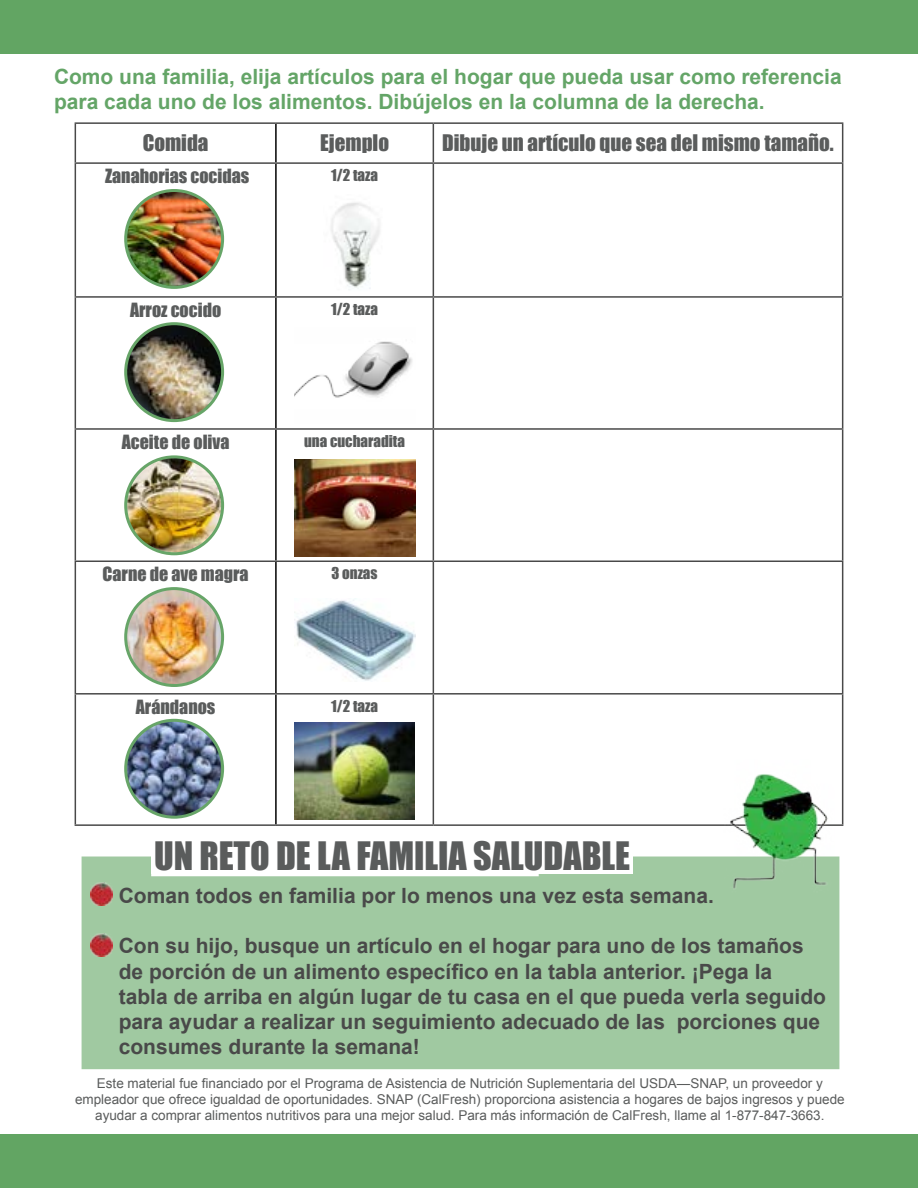
<style>
.page{position:relative;width:918px;height:1188px;background:#fff}
.page>*{position:absolute;margin:0;border:0;box-sizing:border-box;transform-origin:0 0}
.t1{font:36px "Impact";color:#5a5c5c}
.t2{font:700 21px/25.2px "Arial";color:#494949}
.t3{font:700 21px/25.2px "Arial";color:#64a567}
.t4{font:21px "Impact";color:#5a5c5c}
.t5{font:18px "Impact";color:#5a5c5c}
.t6{font:15px "Impact";color:#5a5c5c}
.t7{font:13.5px/16.2px "Arial";color:#5a5c5c;text-align:center}
</style>
<div class="page">
<div style="left:0;top:0;width:918px;height:54px;background:#62a563"></div>
<div style="left:0;top:1134px;width:918px;height:54px;background:#62a563"></div>
<div style="left:82px;top:856px;width:757px;height:213px;background:#a0c9a1"></div>
<img style="left:91px;top:883px;width:21px;height:22px">
<img style="left:91px;top:934px;width:21px;height:22px">
<hr style="left:275px;top:124px;width:2px;height:38px;background:#000">
<hr style="left:275px;top:164px;width:2px;height:132px;background:#000">
<hr style="left:275px;top:298px;width:2px;height:130px;background:#000">
<hr style="left:275px;top:430px;width:2px;height:131px;background:#000">
<hr style="left:275px;top:562px;width:2px;height:131px;background:#000">
<hr style="left:275px;top:695px;width:2px;height:129px;background:#000">
<hr style="left:75px;top:695px;width:1px;height:129px;background:#494949">
<hr style="left:433px;top:695px;width:1px;height:129px;background:#494949">
<hr style="left:842px;top:695px;width:1px;height:129px;background:#494949">
<hr style="left:75px;top:824px;width:201px;height:2px;background:#494949">
<hr style="left:276px;top:824px;width:157px;height:2px;background:#494949">
<hr style="left:433px;top:824px;width:410px;height:2px;background:#494949">
<hr style="left:75px;top:562px;width:1px;height:131px;background:#494949">
<hr style="left:433px;top:562px;width:1px;height:131px;background:#494949">
<hr style="left:842px;top:562px;width:1px;height:131px;background:#494949">
<hr style="left:75px;top:693px;width:201px;height:2px;background:#494949">
<hr style="left:276px;top:693px;width:157px;height:2px;background:#494949">
<hr style="left:433px;top:693px;width:410px;height:2px;background:#494949">
<hr style="left:75px;top:298px;width:1px;height:130px;background:#494949">
<hr style="left:433px;top:298px;width:1px;height:130px;background:#494949">
<hr style="left:842px;top:298px;width:1px;height:130px;background:#494949">
<hr style="left:75px;top:122px;width:201px;height:2px;background:#494949">
<hr style="left:75px;top:124px;width:1px;height:38px;background:#494949">
<hr style="left:276px;top:122px;width:157px;height:2px;background:#494949">
<hr style="left:433px;top:122px;width:410px;height:2px;background:#494949">
<hr style="left:433px;top:124px;width:1px;height:38px;background:#494949">
<hr style="left:842px;top:124px;width:1px;height:38px;background:#494949">
<hr style="left:75px;top:162px;width:201px;height:2px;background:#494949">
<hr style="left:75px;top:164px;width:1px;height:132px;background:#494949">
<hr style="left:276px;top:162px;width:157px;height:2px;background:#494949">
<hr style="left:433px;top:162px;width:410px;height:2px;background:#494949">
<hr style="left:433px;top:164px;width:1px;height:132px;background:#494949">
<hr style="left:842px;top:164px;width:1px;height:132px;background:#494949">
<hr style="left:75px;top:296px;width:201px;height:2px;background:#494949">
<hr style="left:276px;top:296px;width:157px;height:2px;background:#494949">
<hr style="left:433px;top:296px;width:410px;height:2px;background:#494949">
<hr style="left:75px;top:428px;width:201px;height:2px;background:#494949">
<hr style="left:75px;top:430px;width:1px;height:131px;background:#494949">
<hr style="left:276px;top:428px;width:157px;height:2px;background:#494949">
<hr style="left:433px;top:428px;width:410px;height:2px;background:#494949">
<hr style="left:433px;top:430px;width:1px;height:131px;background:#494949">
<hr style="left:842px;top:430px;width:1px;height:131px;background:#494949">
<hr style="left:75px;top:561px;width:201px;height:1px;background:#494949">
<hr style="left:276px;top:561px;width:157px;height:1px;background:#494949">
<hr style="left:433px;top:561px;width:410px;height:1px;background:#494949">
<img style="left:126px;top:190px;width:97px;height:97px;border-radius:48px">
<div style="left:124px;top:189px;width:100px;height:100px;border:3px solid #67a568;border-radius:50%"></div>
<img style="left:126px;top:324px;width:97px;height:97px;border-radius:48px">
<div style="left:124px;top:322px;width:100px;height:100px;border:3px solid #67a568;border-radius:50%"></div>
<img style="left:126px;top:457px;width:97px;height:97px;border-radius:48px">
<div style="left:124px;top:455px;width:100px;height:100px;border:3px solid #67a568;border-radius:50%"></div>
<img style="left:126px;top:589px;width:97px;height:96px;border-radius:48px">
<div style="left:124px;top:587px;width:100px;height:100px;border:3px solid #67a568;border-radius:50%"></div>
<img style="left:126px;top:720px;width:97px;height:97px;border-radius:48px">
<div style="left:124px;top:719px;width:100px;height:100px;border:3px solid #67a568;border-radius:50%"></div>
<img style="left:690px;top:737px;width:154px;height:178px">
<img style="left:331px;top:202px;width:49px;height:87px">
<img style="left:295px;top:341px;width:117px;height:57px">
<img style="left:295px;top:460px;width:121px;height:97px">
<img style="left:295px;top:600px;width:121px;height:81px">
<img style="left:294px;top:723px;width:121px;height:97px">
<div style="left:151px;top:842px;width:482px;height:32px;background:#fff"></div>
<h2 class="t3" style="left:54px;top:64px;width:789px">Como una familia, elija artículos para el hogar que pueda usar como referencia para cada uno de los alimentos. Dibújelos en la columna de la derecha.</h2>
<h2 class="t4" style="left:143px;top:127px;width:67px">Comida</h2>
<h2 class="t4" style="left:320px;top:127px;width:70px">Ejemplo</h2>
<h2 class="t4" style="left:442px;top:127px;width:393px">Dibuje un artículo que sea del mismo tamaño.</h2>
<h3 class="t5" style="left:105px;top:162px;width:146px">Zanahorias cocidas</h3>
<p class="t6" style="left:331px;top:163px;width:48px">1/2 taza</p>
<h3 class="t5" style="left:130px;top:296px;width:93px">Arroz cocido</h3>
<p class="t6" style="left:331px;top:297px;width:48px">1/2 taza</p>
<h3 class="t5" style="left:122px;top:428px;width:109px">Aceite de oliva</h3>
<p class="t6" style="left:304px;top:429px;width:102px">una cucharadita</p>
<h3 class="t5" style="left:103px;top:560px;width:148px">Carne de ave magra</h3>
<p class="t6" style="left:332px;top:562px;width:47px">3 onzas</p>
<h3 class="t5" style="left:136px;top:693px;width:81px">Arándanos</h3>
<p class="t6" style="left:331px;top:694px;width:48px">1/2 taza</p>
<h1 class="t1" style="left:154px;top:828px;width:478px">UN RETO DE LA FAMILIA SALUDABLE</h1>
<h2 class="t2" style="left:119px;top:883px;width:597px">Coman todos en familia por lo menos una vez esta semana.</h2>
<p class="t2" style="left:119px;top:934px;width:709px">Con su hijo, busque un artículo en el hogar para uno de los tamaños de porción de un alimento específico en la tabla anterior. ¡Pega la tabla de arriba en algún lugar de tu casa en el que pueda verla seguido para ayudar a realizar un seguimiento adecuado de las porciones que consumes durante la semana!</p>
<p class="t7" style="left:75px;top:1075px;width:771px">Este material fue financiado por el Programa de Asistencia de Nutrición Suplementaria del USDA—SNAP, un proveedor y empleador que ofrece igualdad de oportunidades. SNAP (CalFresh) proporciona asistencia a hogares de bajos ingresos y puede ayudar a comprar alimentos nutritivos para una mejor salud. Para más información de CalFresh, llame al 1-877-847-3663.</p>
</div>
